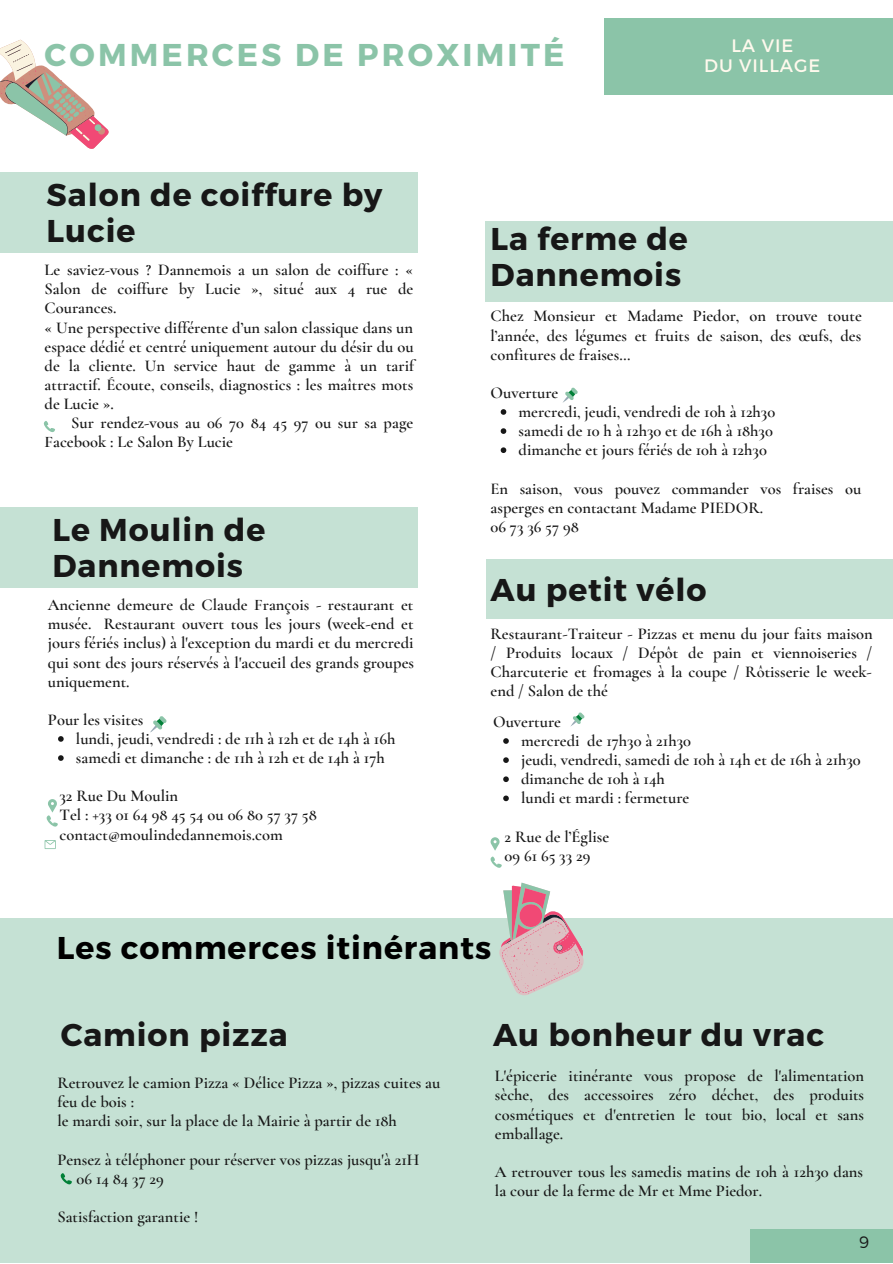
<style>
.page{position:relative;width:893px;height:1264px;background:#fff}
.page>*{position:absolute;margin:0;border:0;box-sizing:border-box;transform-origin:0 0}
.t1{font:700 31.5px/36px "Montserrat";letter-spacing:.03em;color:#171717}
.t2{font:700 31.5px "Montserrat";letter-spacing:.03em;color:#000}
.t3{font:700 31.5px "Montserrat";letter-spacing:.1em;color:#8bc4a8}
.t4{font:18px/20.2px "Montserrat";letter-spacing:.05em;color:#fff9ed;text-align:center}
.t5{font:600 16.5px/19px "Cormorant Garamond";color:#171717}
.t6{font:300 16.5px "Montserrat";color:#171717}
</style>
<div class="page">
<div style="left:604px;top:18px;width:288px;height:77px;background:#8bc4a8"></div>
<svg style="left:0;top:40px;width:108px;height:109px"></svg>
<svg style="left:500px;top:409px;width:6px;height:6px"></svg>
<svg style="left:500px;top:428px;width:6px;height:6px"></svg>
<svg style="left:500px;top:447px;width:6px;height:6px"></svg>
<svg style="left:562px;top:387px;width:15px;height:16px"></svg>
<svg style="left:58px;top:736px;width:6px;height:5px"></svg>
<svg style="left:58px;top:755px;width:6px;height:5px"></svg>
<svg style="left:150px;top:716px;width:17px;height:16px"></svg>
<svg style="left:47px;top:799px;width:11px;height:27px"></svg>
<svg style="left:45px;top:840px;width:11px;height:9px"></svg>
<div style="left:0;top:172px;width:418px;height:81px;background:#c5e1d4"></div>
<div style="left:485px;top:221px;width:407px;height:81px;background:#c5e1d4"></div>
<div style="left:0;top:506px;width:418px;height:81px;background:#c5e1d4"></div>
<div style="left:486px;top:559px;width:406px;height:60px;background:#c5e1d4"></div>
<svg style="left:503px;top:738px;width:6px;height:5px"></svg>
<svg style="left:503px;top:757px;width:6px;height:6px"></svg>
<svg style="left:503px;top:776px;width:6px;height:6px"></svg>
<svg style="left:503px;top:795px;width:6px;height:6px"></svg>
<svg style="left:490px;top:837px;width:9px;height:13px"></svg>
<svg style="left:570px;top:712px;width:14px;height:15px"></svg>
<div style="left:0;top:918px;width:892px;height:344px;background:#c5e1d4"></div>
<svg style="left:490px;top:856px;width:94px;height:139px"></svg>
<svg style="left:61px;top:1173px;width:11px;height:11px"></svg>
<div style="left:750px;top:1228px;width:142px;height:34px;background:#8bc4a8"></div>
<svg style="left:44px;top:421px;width:11px;height:11px"></svg>
<h1 class="t3" style="left:45px;top:34px;width:521px">COMMERCES DE PROXIMITÉ</h1>
<p class="t4" style="left:704px;top:35px;width:118px">LA VIE<br>DU VILLAGE</p>
<h1 class="t1" style="left:47px;top:176px;width:337px">Salon de coiffure by<br>Lucie</h1>
<h1 class="t1" style="left:490px;top:219px;width:199px">La ferme de<br>Dannemois</h1>
<p class="t5" style="left:45px;top:260px;width:371px">Le saviez-vous ? Dannemois a un salon de coiffure : « Salon de coiffure by Lucie », situé aux 4 rue de Courances.<br>« Une perspective différente d’un salon classique dans un espace dédié et centré uniquement autour du désir du ou de la cliente. Un service haut de gamme à un tarif attractif. Écoute, conseils, diagnostics : les maîtres mots de Lucie ».</p>
<p class="t5" style="left:45px;top:413px;width:370px;text-indent:27px">Sur rendez-vous au 06 70 84 45 97 ou sur sa page<br>Facebook : Le Salon By Lucie</p>
<p class="t5" style="left:518px;top:402px;width:258px">mercredi, jeudi, vendredi de 10h à 12h30 samedi de 10 h à 12h30 et de 16h à 18h30 dimanche et jours fériés de 10h à 12h30</p>
<p class="t5" style="left:490px;top:307px;width:373px;text-align:justify">Chez Monsieur et Madame Piedor, on trouve toute l’année, des légumes et fruits de saison, des œufs, des confitures de fraises…</p>
<p class="t5" style="left:490px;top:383px;width:69px">Ouverture</p>
<h1 class="t1" style="left:52px;top:510px;width:214px">Le Moulin de<br>Dannemois</h1>
<p class="t5" style="left:48px;top:595px;width:367px;text-align:justify">Ancienne demeure de Claude François - restaurant et musée. Restaurant ouvert tous les jours (week-end et jours fériés inclus) à l'exception du mardi et du mercredi qui sont des jours réservés à l'accueil des grands groupes uniquement.</p>
<p class="t5" style="left:48px;top:710px;width:97px">Pour les visites</p>
<p class="t5" style="left:76px;top:729px;width:321px">lundi, jeudi, vendredi : de 11h à 12h et de 14h à 16h samedi et dimanche : de 11h à 12h et de 14h à 17h</p>
<p class="t5" style="left:59px;top:786px;width:259px">32 Rue Du Moulin<br>Tel : +33 01 64 98 45 54 ou 06 80 57 37 58 contact@moulindedannemois.com</p>
<p class="t5" style="left:490px;top:478px;width:372px">En saison, vous pouvez commander vos fraises ou asperges en contactant Madame PIEDOR.<br>06 73 36 57 98</p>
<h1 class="t1" style="left:490px;top:570px;width:217px">Au petit vélo</h1>
<p class="t5" style="left:490px;top:624px;width:384px;text-align:justify">Restaurant-Traiteur - Pizzas et menu du jour faits maison / Produits locaux / Dépôt de pain et viennoiseries / Charcuterie et fromages à la coupe / Rôtisserie le week&shy;end / Salon de thé</p>
<p class="t5" style="left:493px;top:712px;width:69px">Ouverture</p>
<p class="t5" style="left:521px;top:731px;width:341px">mercredi de 17h30 à 21h30<br>jeudi, vendredi, samedi de 10h à 14h et de 16h à 21h30 dimanche de 10h à 14h<br>lundi et mardi : fermeture</p>
<p class="t5" style="left:504px;top:826px;width:106px">2 Rue de l’Église<br>09 61 65 33 29</p>
<h1 class="t2" style="left:57px;top:926px;width:435px">Les commerces itinérants</h1>
<h1 class="t1" style="left:61px;top:1015px;width:229px">Camion pizza</h1>
<p class="t5" style="left:57px;top:1073px;width:384px">Retrouvez le camion Pizza « Délice Pizza », pizzas cuites au feu de bois :<br>le mardi soir, sur la place de la Mairie à partir de 18h</p>
<p class="t5" style="left:77px;top:1149px;width:344px;text-indent:-19px">Pensez à téléphoner pour réserver vos pizzas jusqu'à 21H<br>06 14 84 37 29</p>
<p class="t5" style="left:57px;top:1207px;width:142px">Satisfaction garantie !</p>
<h1 class="t1" style="left:493px;top:1015px;width:332px">Au bonheur du vrac</h1>
<p class="t5" style="left:495px;top:1066px;width:370px;text-align:justify">L'épicerie itinérante vous propose de l'alimentation sèche, des accessoires zéro déchet, des produits cosmétiques et d'entretien le tout bio, local et sans emballage.</p>
<p class="t5" style="left:495px;top:1162px;width:369px">A retrouver tous les samedis matins de 10h à 12h30 dans la cour de la ferme de Mr et Mme Piedor.</p>
<p class="t6" style="left:859px;top:1231px;width:11px">9</p>
</div>
